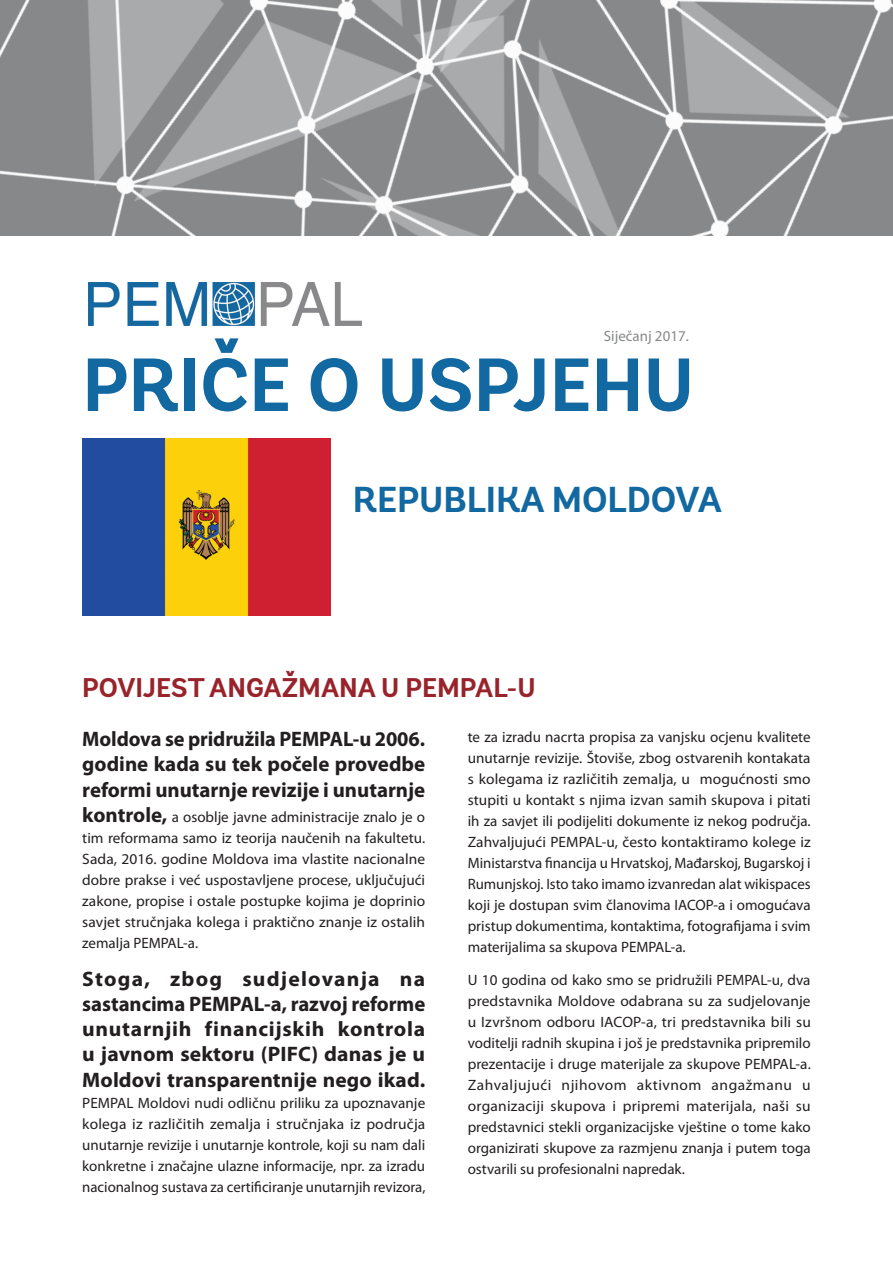
<style>
.page{position:relative;width:893px;height:1263px;background:#fff}
.page>*{position:absolute;margin:0;border:0;box-sizing:border-box;transform-origin:0 0}
.t1{font:700 75px "Andes";color:#1268a0}
.subtitle_level_1_1_1{font:700 36px "Andes";color:#1268a0}
.subtitle_level_1_1_1-2{font:700 27px "Andes";color:#98232a}
.Body_text{font:700 21px/25.2px "Myriad Pro";color:#231f20;text-align:justify}
.Body_text-2{font:15px/21px "Myriad Pro";color:#231f20;text-align:justify}
.content{font:15px "Myriad Pro";color:#87888a}
.s1{font-weight:700;font-size:21px}
</style>
<div class="page">
<img style="left:0;top:0;width:893px;height:235px">
<img style="left:82px;top:438px;width:248px;height:178px">
<img style="left:88px;top:283px;width:273px;height:42px">
<p class="content" style="left:604px;top:327px;width:87px">Siječanj 2017.</p>
<p class="t1" style="left:82px;top:338px;width:613px">PRIČE O USPJEHU</p>
<p class="subtitle_level_1_1_1" style="left:353px;top:477px;width:371px">REPUBLIKA MOLDOVA</p>
<p class="subtitle_level_1_1_1-2" style="left:82px;top:671px;width:455px">POVIJEST ANGAŽMANA U PEMPAL-U</p>
<p class="Body_text" style="left:82px;top:726px;width:344px">Moldova se pridružila PEMPAL-u 2006. godine kada su tek počele provedbe reformi unutarnje revizije i unutarnje</p>
<p class="Body_text-2" style="left:82px;top:806px;width:345px"><span class="s1">kontrole,</span> a osoblje javne administracije znalo je o tim reformama samo iz teorija naučenih na fakultetu.<br>Sada, 2016. godine Moldova ima vlastite nacionalne dobre prakse i već uspostavljene procese, uključujući zakone, propise i ostale postupke kojima je doprinio savjet stručnjaka kolega i praktično znanje iz ostalih zemalja PEMPAL-a.</p>
<p class="Body_text" style="left:82px;top:965px;width:345px">Stoga, zbog sudjelovanja na sastancima PEMPAL-a, razvoj reforme unutarnjih financijskih kontrola u javnom sektoru (PIFC) danas je u Moldovi transparentnije nego ikad.</p>
<p class="Body_text-2" style="left:82px;top:1092px;width:345px">PEMPAL Moldovi nudi odličnu priliku za upoznavanje kolega iz različitih zemalja i stručnjaka iz područja unutarnje revizije i unutarnje kontrole, koji su nam dali konkretne i značajne ulazne informacije, npr. za izradu nacionalnog sustava za certificiranje unutarnjih revizora,</p>
<p class="Body_text-2" style="left:468px;top:726px;width:345px">te za izradu nacrta propisa za vanjsku ocjenu kvalitete unutarnje revizije. Štoviše, zbog ostvarenih kontakata s kolegama iz različitih zemalja, u mogućnosti smo stupiti u kontakt s njima izvan samih skupova i pitati ih za savjet ili podijeliti dokumente iz nekog područja.<br>Zahvaljujući PEMPAL-u, često kontaktiramo kolege iz Ministarstva financija u Hrvatskoj, Mađarskoj, Bugarskoj i Rumunjskoj. Isto tako imamo izvanredan alat wikispaces koji je dostupan svim članovima IACOP-a i omogućava pristup dokumentima, kontaktima, fotografijama i svim materijalima sa skupova PEMPAL-a.</p>
<p class="Body_text-2" style="left:468px;top:970px;width:345px">U 10 godina od kako smo se pridružili PEMPAL-u, dva predstavnika Moldove odabrana su za sudjelovanje u Izvršnom odboru IACOP-a, tri predstavnika bili su voditelji radnih skupina i još je predstavnika pripremilo prezentacije i druge materijale za skupove PEMPAL-a.<br>Zahvaljujući njihovom aktivnom angažmanu u organizaciji skupova i pripremi materijala, naši su predstavnici stekli organizacijske vještine o tome kako organizirati skupove za razmjenu znanja i putem toga ostvarili su profesionalni napredak.</p>
</div>
